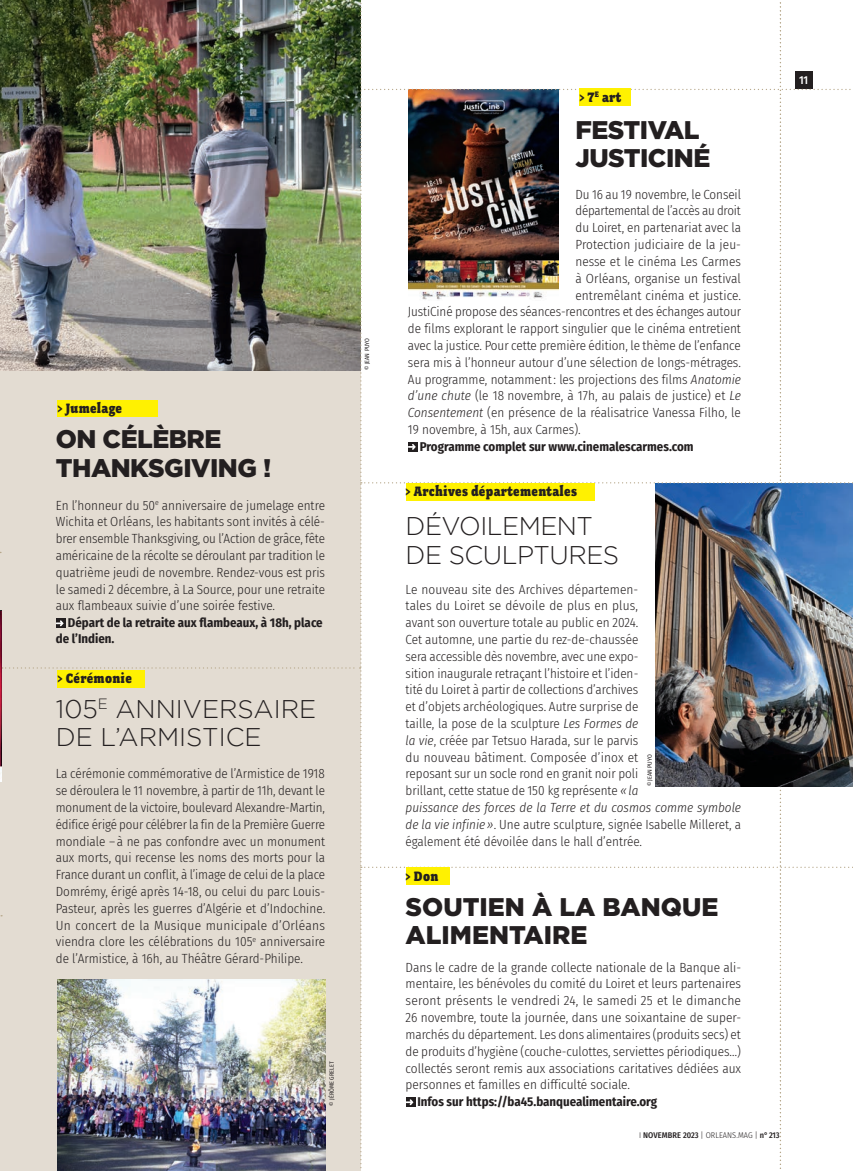
<style>
.page{position:relative;width:853px;height:1171px;background:#fff}
.page>*{position:absolute;margin:0;border:0;box-sizing:border-box;transform-origin:0 0}
.t1{font:300 25.5px/28.5px "Gotham";letter-spacing:-.015em;color:#231f20}
.t2{font:900 25.5px/28.5px "Gotham";letter-spacing:-.02em;color:#231f20}
.t3{font:900 25.5px/28.5px "Gotham";color:#231f20}
.t4{font:900 15.3px "Fairplex Narrow OT";letter-spacing:.02em;color:#231f20}
.t5{font:300 13.2px/16.8px "Fira Sans Condensed";color:#231f20;text-align:justify}
.t6{font:700 12.75px/15.8px "Fira Sans Condensed";color:#231f20}
.t7{font:500 11.55px "Fira Sans Condensed";color:#fff}
.t8{font:500 8.25px "Fira Sans Condensed";letter-spacing:.01em;color:#231f20}
.t9{font:6px "Fira Sans Condensed";letter-spacing:.01em;color:#231f20}
.s1{font-style:italic}
.s2{font-weight:300}
</style>
<div class="page">
<img style="left:0;top:0;width:853px;height:1171px">
<p class="t4" style="left:58px;top:400px;width:66px">&gt; Jumelage</p>
<h1 class="t2" style="left:56px;top:424px;width:217px">ON CÉLÈBRE<br>THANKSGIVING !</h1>
<p class="t5" style="left:56px;top:496px;width:271px">En l’honneur du 50<sup>e</sup> anniversaire de jumelage entre Wichita et Orléans, les habitants sont invités à célé&shy;brer ensemble Thanksgiving, ou l’Action de grâce, fête américaine de la récolte se déroulant par tradition le quatrième jeudi de novembre. Rendez-vous est pris le samedi 2 décembre, à La Source, pour une retraite aux flambeaux suivie d’une soirée festive.</p>
<p class="t6" style="left:56px;top:614px;width:268px;text-indent:12px">Départ de la retraite aux flambeaux, à 18h, place de l’Indien.</p>
<p class="t4" style="left:58px;top:670px;width:76px">&gt; Cérémonie</p>
<h1 class="t1" style="left:56px;top:694px;width:262px">105<sup>E</sup> ANNIVERSAIRE<br>DE L’ARMISTICE</h1>
<p class="t5" style="left:56px;top:765px;width:271px">La cérémonie commémorative de l’Armistice de 1918 se déroulera le 11 novembre, à partir de 11h, devant le monument de la victoire, boulevard Alexandre-Martin, édifice érigé pour célébrer la fin de la Première Guerre mondiale – à ne pas confondre avec un monument aux morts, qui recense les noms des morts pour la France durant un conflit, à l’image de celui de la place Domrémy, érigé après 14-18, ou celui du parc Louis-Pasteur, après les guerres d’Algérie et d’Indochine.<br>Un concert de la Musique municipale d’Orléans viendra clore les célébrations du 105<sup>e</sup> anniversaire de l’Armistice, à 16h, au Théâtre Gérard-Philipe.</p>
<p class="t9" style="left:363px;top:370px;width:34px;rotate:-90deg">© JEAN PUYO</p>
<p class="t9" style="left:327px;top:1105px;width:46px;rotate:-90deg">© JÉRÔME GRELET</p>
<p class="t4" style="left:579px;top:89px;width:43px">&gt; 7<sup>E</sup> art</p>
<h1 class="t2" style="left:575px;top:115px;width:136px">FESTIVAL<br>JUSTICINÉ</h1>
<p class="t5" style="left:575px;top:186px;width:167px">Du 16 au 19 novembre, le Conseil</p>
<p class="t5" style="left:575px;top:202px;width:167px">départemental de l’accès au droit</p>
<p class="t5" style="left:575px;top:219px;width:167px">du Loiret, en partenariat avec la</p>
<p class="t5" style="left:575px;top:236px;width:167px">Protection judiciaire de la jeu-</p>
<p class="t5" style="left:575px;top:253px;width:167px">nesse et le cinéma Les Carmes</p>
<p class="t5" style="left:575px;top:270px;width:167px">à Orléans, organise un festival</p>
<p class="t5" style="left:575px;top:286px;width:167px">entremêlant cinéma et justice.</p>
<p class="t5" style="left:408px;top:303px;width:335px">JustiCiné propose des séances-rencontres et des échanges autour</p>
<p class="t5" style="left:408px;top:320px;width:335px">de films explorant le rapport singulier que le cinéma entretient</p>
<p class="t5" style="left:408px;top:337px;width:334px">avec la justice. Pour cette première édition, le thème de l’enfance</p>
<p class="t5" style="left:408px;top:354px;width:335px">sera mis à l’honneur autour d’une sélection de longs-métrages.</p>
<p class="t5" style="left:408px;top:370px;width:335px">Au programme, notamment: les projections des films <span class="s1">Anatomie</span></p>
<p class="t5" style="left:408px;top:387px;width:334px"><span class="s1">d’une chute</span> (le 18 novembre, à 17h, au palais de justice) et <span class="s1">Le</span></p>
<p class="t5" style="left:408px;top:404px;width:334px"><span class="s1">Consentement</span> (en présence de la réalisatrice Vanessa Filho, le</p>
<p class="t5" style="left:408px;top:421px;width:174px">19 novembre, à 15h, aux Carmes).</p>
<p class="t6" style="left:420px;top:438px;width:275px">Programme complet sur www.cinemalescarmes.com</p>
<p class="t4" style="left:406px;top:483px;width:173px">&gt; Archives départementales</p>
<h1 class="t1" style="left:406px;top:511px;width:215px">DÉVOILEMENT<br>DE SCULPTURES</h1>
<p class="t5" style="left:406px;top:580px;width:337px;text-align:left">Le nouveau site des Archives départemen-<br>tales du Loiret se dévoile de plus en plus,<br>avant son ouverture totale au public en 2024.<br>Cet automne, une partie du rez-de-chaussée<br>sera accessible dès novembre, avec une expo-<br>sition inaugurale retraçant l’histoire et l’iden-<br>tité du Loiret à partir de collections d’archives<br>et d’objets archéologiques. Autre surprise de<br>taille, la pose de la sculpture <span class="s1">Les Formes de<br>la vie</span>, créée par Tetsuo Harada, sur le parvis<br>du nouveau bâtiment. Composée d’inox et<br>reposant sur un socle rond en granit noir poli<br>brillant, cette statue de 150 kg représente <span class="s1">«la<br>puissance des forces de la Terre et du cosmos comme symbole de la vie infinie»</span>. Une autre sculpture, signée Isabelle Milleret, a également été dévoilée dans le hall d’entrée.</p>
<p class="t9" style="left:645px;top:786px;width:34px;rotate:-90deg">© JEAN PUYO</p>
<p class="t4" style="left:406px;top:867px;width:34px">&gt; Don</p>
<h1 class="t3" style="left:406px;top:892px;width:314px">SOUTIEN À LA BANQUE<br>ALIMENTAIRE</h1>
<p class="t5" style="left:406px;top:958px;width:337px">Dans le cadre de la grande collecte nationale de la Banque ali&shy;mentaire, les bénévoles du comité du Loiret et leurs partenaires seront présents le vendredi 24, le samedi 25 et le dimanche 26 novembre, toute la journée, dans une soixantaine de super&shy;marchés du département. Les dons alimentaires (produits secs) et de produits d’hygiène (couche-culottes, serviettes périodiques…) collectés seront remis aux associations caritatives dédiées aux personnes et familles en difficulté sociale.</p>
<p class="t6" style="left:417px;top:1093px;width:241px">Infos sur https://ba45.banquealimentaire.org</p>
<p class="t8" style="left:639px;top:1128px;width:142px"><span class="s2">I</span> NOVEMBRE 2023 <span class="s2">| ORLEANS.MAG |</span> n° 213</p>
<p class="t7" style="left:799px;top:71px;width:10px">11</p>
</div>
